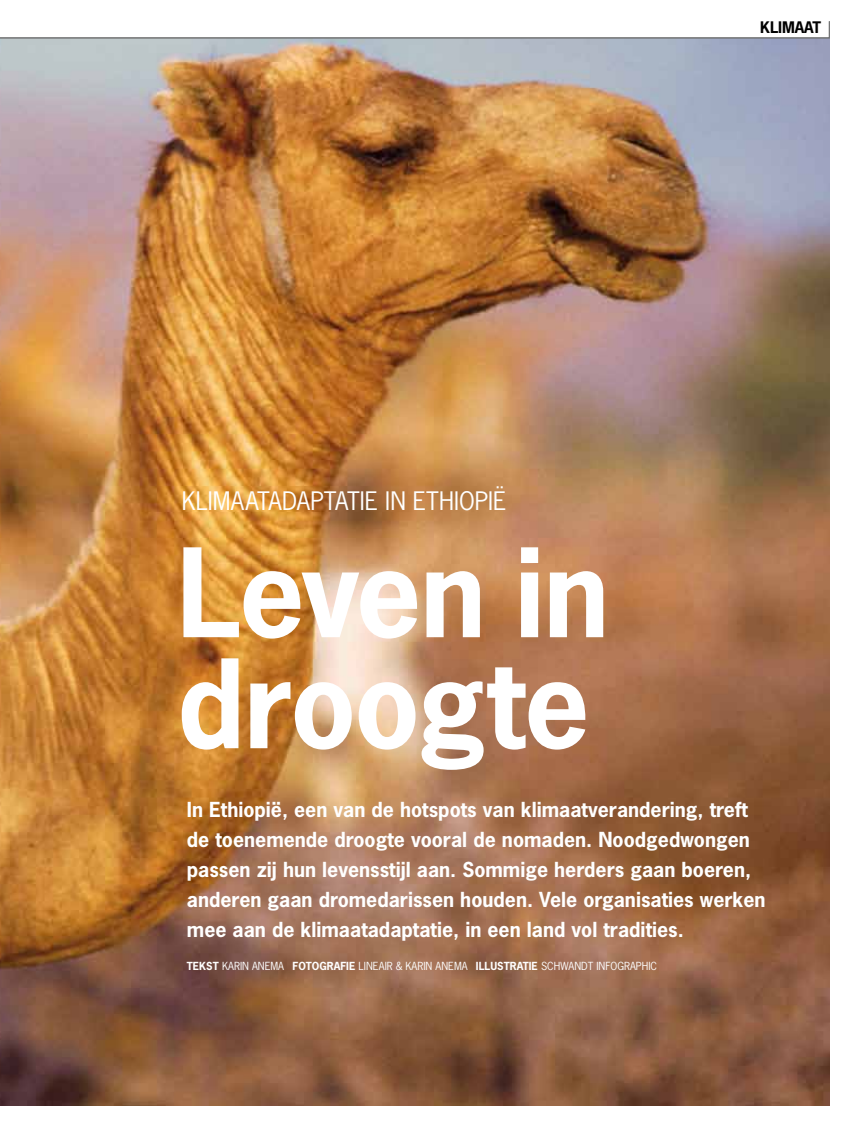
<style>
.page{position:relative;width:851px;height:1127px;background:#fff}
.page>*{position:absolute;margin:0;border:0;box-sizing:border-box;transform-origin:0 0}
.t1{font:700 115.5px/111px "News Gothic Std";color:#fff}
.t2{font:24px "News Gothic Std";letter-spacing:.005em;color:#fff}
.t3{font:700 19.5px/30px "News Gothic Std";color:#fff}
.t4{font:700 15px "News Gothic Std";letter-spacing:-.01em;color:#000}
.t5{font:10.5px "News Gothic Std";color:#fff}
.s1{font-weight:700}
</style>
<div class="page">
<img style="left:0;top:39px;width:829px;height:1067px">
<svg style="left:0;top:21px;width:830px;height:18px"></svg>
<p class="t2" style="left:182px;top:486px;width:326px">KLIMAATADAPTATIE IN ETHIOPIË</p>
<p class="t4" style="left:760px;top:17px;width:62px">klimaat</p>
<h1 class="t1" style="left:177px;top:536px;width:433px">Leven in droogte</h1>
<p class="t3" style="left:187px;top:794px;width:580px">In Ethiopië, een van de hotspots van klimaatverandering, treft de toenemende droogte vooral de nomaden. Noodgedwongen passen zij hun levensstijl aan. Sommige herders gaan boeren, anderen gaan dromedarissen houden. Vele organisaties werken mee aan de klimaatadaptatie, in een land vol tradities.</p>
<p class="t5" style="left:187px;top:959px;width:470px"><span class="s1">Tekst</span> KARIN ANE MA <span class="s1">fotografie</span> LINEAIR &amp; KARIN ANE MA <span class="s1">illustratie</span> SCHWAN DT INFOGRAPHIC</p>
</div>
